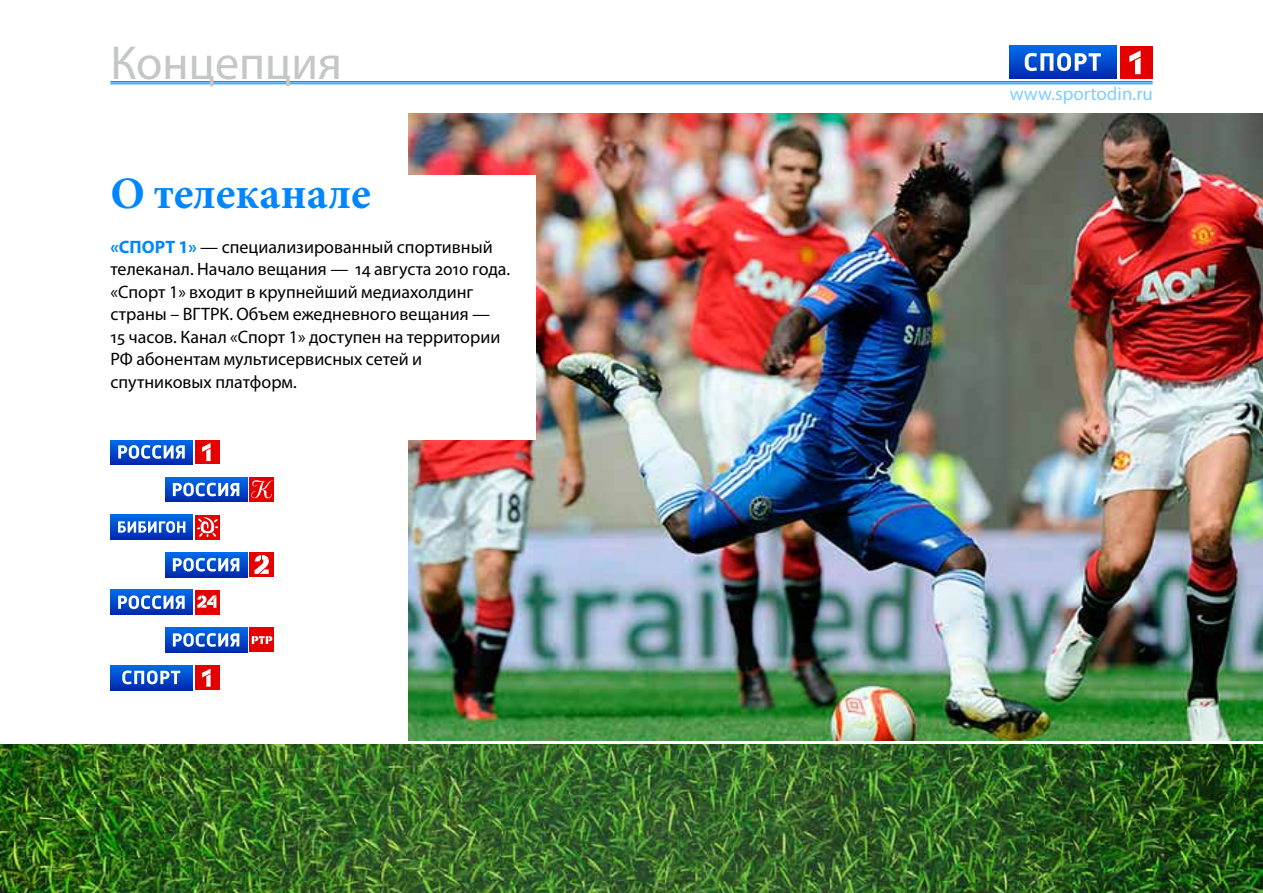
<style>
.page{position:relative;width:1263px;height:893px;background:#fff}
.page>*{position:absolute;margin:0;border:0;box-sizing:border-box;transform-origin:0 0}
.t1{font:48px "Myriad Pro";color:#c5c6c6}
.t2{font:700 45px "Minion Pro";letter-spacing:-.005em;color:#0086ff}
.t3{font:18.9px "Myriad Pro";color:#7dcfff}
.t4{font:18px/22.5px "Myriad Pro";color:#000}
.s1{font-weight:700;color:#0086ff}
</style>
<div class="page">
<div style="left:1009px;top:46px;width:108px;height:32px;background:linear-gradient(to bottom,#006cea,#002cb1)"></div>
<div style="left:1120px;top:46px;width:32px;height:32px;background:#e50000"></div>
<svg style="left:1129px;top:50px;width:11px;height:24px"></svg>
<svg style="left:1025px;top:53px;width:76px;height:18px"></svg>
<hr style="left:110px;top:84px;width:1042px;height:1px;background:#0086ff">
<hr style="left:110px;top:81px;width:1042px;height:2px;background:#0086ff">
<svg style="left:111px;top:440px;width:81px;height:24px"></svg>
<svg style="left:118px;top:445px;width:67px;height:14px"></svg>
<div style="left:195px;top:439px;width:25px;height:25px;background:#e50000"></div>
<svg style="left:202px;top:443px;width:9px;height:18px"></svg>
<svg style="left:111px;top:665px;width:81px;height:25px"></svg>
<div style="left:195px;top:665px;width:25px;height:25px;background:#e50000"></div>
<svg style="left:202px;top:669px;width:9px;height:18px"></svg>
<svg style="left:122px;top:670px;width:58px;height:14px"></svg>
<svg style="left:111px;top:590px;width:81px;height:25px"></svg>
<div style="left:195px;top:590px;width:25px;height:25px;background:#e50000"></div>
<svg style="left:118px;top:595px;width:67px;height:14px"></svg>
<svg style="left:197px;top:595px;width:19px;height:13px"></svg>
<svg style="left:165px;top:552px;width:82px;height:25px"></svg>
<div style="left:249px;top:552px;width:25px;height:25px;background:#e50000"></div>
<svg style="left:173px;top:558px;width:66px;height:13px"></svg>
<svg style="left:255px;top:555px;width:14px;height:19px"></svg>
<svg style="left:111px;top:515px;width:81px;height:25px"></svg>
<div style="left:195px;top:515px;width:25px;height:25px;background:#e50000"></div>
<svg style="left:118px;top:521px;width:67px;height:12px"></svg>
<svg style="left:197px;top:517px;width:21px;height:20px"></svg>
<svg style="left:165px;top:477px;width:82px;height:25px"></svg>
<svg style="left:173px;top:483px;width:66px;height:13px"></svg>
<div style="left:249px;top:477px;width:25px;height:25px;background:#e50000"></div>
<svg style="left:251px;top:480px;width:22px;height:18px"></svg>
<svg style="left:165px;top:627px;width:82px;height:25px"></svg>
<svg style="left:173px;top:633px;width:66px;height:14px"></svg>
<div style="left:249px;top:627px;width:25px;height:25px;background:#e50000"></div>
<svg style="left:252px;top:636px;width:20px;height:8px"></svg>
<img style="left:0;top:745px;width:1263px;height:148px">
<img style="left:408px;top:114px;width:855px;height:626px">
<div style="left:111px;top:175px;width:425px;height:264px;background:#fff"></div>
<h1 class="t1" style="left:110px;top:33px;width:233px">Концепция</h1>
<h2 class="t2" style="left:111px;top:162px;width:262px">О телеканале</h2>
<p class="t4" style="left:111px;top:235px;width:401px"><span class="s1">«СПОРТ 1»</span> — специализированный спортивный телеканал. Начало вещания — 14 августа 2010 года. «Спорт 1» входит в крупнейший медиахолдинг страны – ВГТРК. Объем ежедневного вещания —<br>15 часов. Канал «Спорт 1» доступен на территории РФ абонентам мультисервисных сетей и спутниковых платформ.</p>
<p class="t3" style="left:1010px;top:82px;width:145px">www.sportodin.ru</p>
</div>
